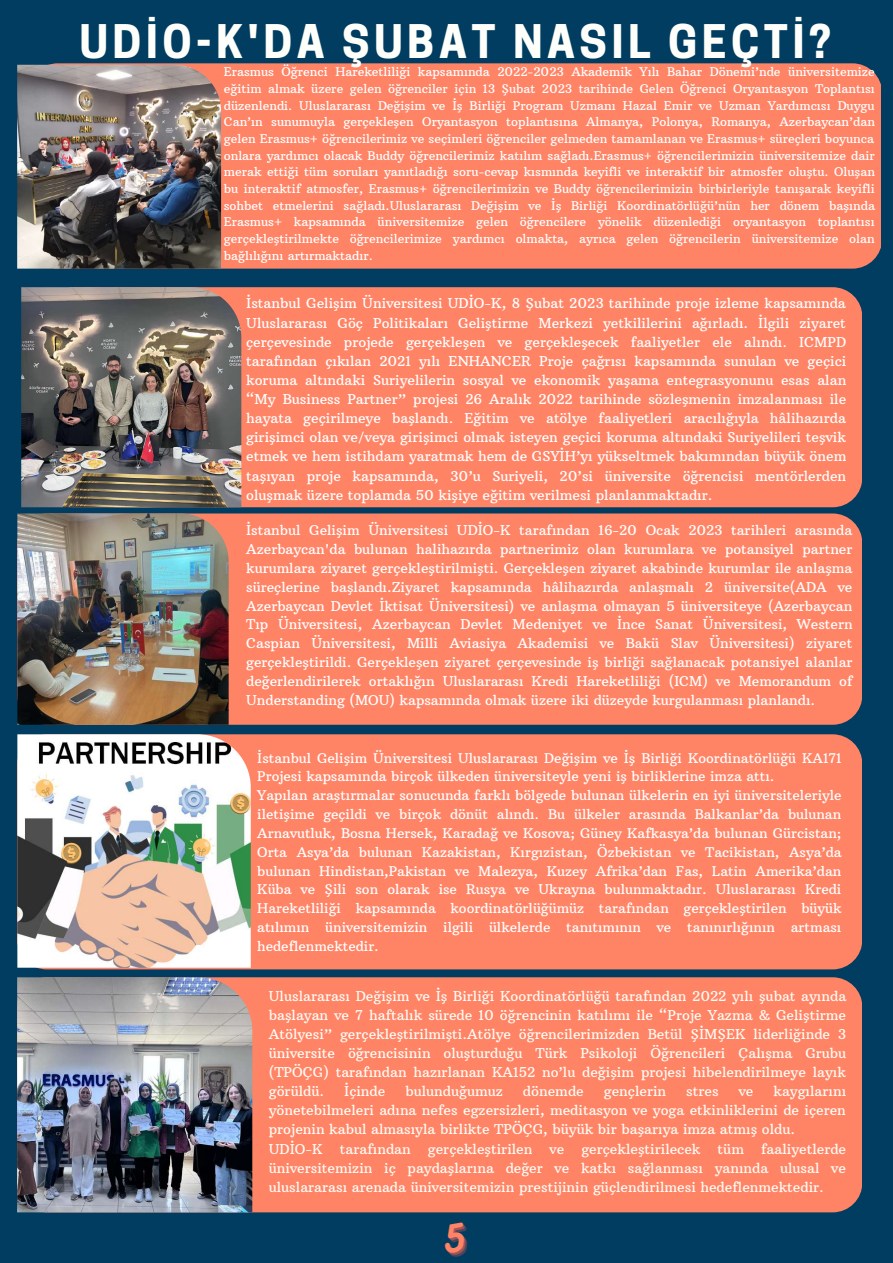
<style>
.page{position:relative;width:893px;height:1263px;background:#003d60}
.page>*{position:absolute;margin:0;border:0;box-sizing:border-box;transform-origin:0 0}
.t1{font:700 43.5px "Cooper Hewitt";letter-spacing:.1em;color:#fefffb}
.t2{font:13.8px/19.1px "Arbutus Slab";color:#fff;text-align:justify}
.t3{font:13.8px/19.1px "Arbutus Slab";color:#fffbf4;text-align:justify}
.t4{font:13.73px/18.9px "Arbutus Slab";color:#fff;text-align:justify}
.t5{font:13.58px/18.8px "Arbutus Slab";color:#fff}
.t6{font:12.23px/16.6px "Arbutus Slab";color:#fff;text-align:justify}
</style>
<div class="page">
<div style="left:28px;top:63px;width:853px;height:206px;background:#ff8466"></div>
<div style="left:241px;top:287px;width:620px;height:220px;background:#ff8466"></div>
<img style="left:21px;top:287px;width:220px;height:220px">
<div style="left:17px;top:513px;width:845px;height:212px;background:#ff8466;border-radius:30px"></div>
<img style="left:17px;top:513px;width:212px;height:212px">
<div style="left:17px;top:734px;width:845px;height:235px;background:#ff8466;border-radius:30px"></div>
<img style="left:17px;top:734px;width:234px;height:234px">
<img style="left:17px;top:65px;width:204px;height:204px">
<div style="left:17px;top:977px;width:845px;height:235px;background:#ff8466;border-radius:30px"></div>
<img style="left:17px;top:977px;width:235px;height:235px">
<h1 class="t1" style="left:79px;top:25px;width:753px">UDİO-K'DA ŞUBAT NASIL GEÇTİ?</h1>
<p class="t6" style="left:224px;top:64px;width:653px">Erasmus Öğrenci Hareketliliği kapsamında 2022-2023 Akademik Yılı Bahar Dönemi’nde üniversitemize eğitim almak üzere gelen öğrenciler için 13 Şubat 2023 tarihinde Gelen Öğrenci Oryantasyon Toplantısı düzenlendi. Uluslararası Değişim ve İş Birliği Program Uzmanı Hazal Emir ve Uzman Yardımcısı Duygu Can’ın sunumuyla gerçekleşen Oryantasyon toplantısına Almanya, Polonya, Romanya, Azerbaycan’dan gelen Erasmus+ öğrencilerimiz ve seçimleri öğrenciler gelmeden tamamlanan ve Erasmus+ süreçleri boyunca onlara yardımcı olacak Buddy öğrencilerimiz katılım sağladı.Erasmus+ öğrencilerimizin üniversitemize dair merak ettiği tüm soruları yanıtladığı soru--cevap kısmında keyifli ve interaktif bir atmosfer oluştu. Oluşan bu interaktif atmosfer, Erasmus+ öğrencilerimizin ve Buddy öğrencilerimizin birbirleriyle tanışarak keyifli sohbet etmelerini sağladı.Uluslararası Değişim ve İş Birliği Koordinatörlüğü’nün her dönem başında Erasmus+ kapsamında üniversitemize gelen öğrencilere yönelik düzenlediği oryantasyon toplantısı gerçekleştirilmekte öğrencilerimize yardımcı olmakta, ayrıca gelen öğrencilerin üniversitemize olan bağlılığını artırmaktadır.</p>
<p class="t2" style="left:246px;top:294px;width:601px">İstanbul Gelişim Üniversitesi UDİO-K, 8 Şubat 2023 tarihinde proje izleme kapsamında Uluslararası Göç Politikaları Geliştirme Merkezi yetkililerini ağırladı. İlgili ziyaret çerçevesinde projede gerçekleşen ve gerçekleşecek faaliyetler ele alındı. ICMPD tarafından çıkılan 2021 yılı ENHANCER Proje çağrısı kapsamında sunulan ve geçici koruma altındaki Suriyelilerin sosyal ve ekonomik yaşama entegrasyonunu esas alan “My Business Partner” projesi 26 Aralık 2022 tarihinde sözleşmenin imzalanması ile hayata geçirilmeye başlandı. Eğitim ve atölye faaliyetleri aracılığıyla hâlihazırda girişimci olan ve/veya girişimci olmak isteyen geçici koruma altındaki Suriyelileri teşvik etmek ve hem istihdam yaratmak hem de GSYİH’yı yükseltmek bakımından büyük önem taşıyan proje kapsamında, 30’u Suriyeli, 20’si üniversite öğrencisi mentörlerden oluşmak üzere toplamda 50 kişiye eğitim verilmesi planlanmaktadır.</p>
<p class="t4" style="left:246px;top:520px;width:608px">İstanbul Gelişim Üniversitesi UDİO-K tarafından 16-20 Ocak 2023 tarihleri arasında Azerbaycan'da bulunan halihazırda partnerimiz olan kurumlara ve potansiyel partner kurumlara ziyaret gerçekleştirilmişti. Gerçekleşen ziyaret akabinde kurumlar ile anlaşma süreçlerine başlandı.Ziyaret kapsamında hâlihazırda anlaşmalı 2 üniversite(ADA ve Azerbaycan Devlet İktisat Üniversitesi) ve anlaşma olmayan 5 üniversiteye (Azerbaycan Tıp Üniversitesi, Azerbaycan Devlet Medeniyet ve İnce Sanat Üniversitesi, Western Caspian Üniversitesi, Milli Aviasiya Akademisi ve Bakü Slav Üniversitesi) ziyaret gerçekleştirildi. Gerçekleşen ziyaret çerçevesinde iş birliği sağlanacak potansiyel alanlar değerlendirilerek ortaklığın Uluslararası Kredi Hareketliliği (ICM) ve Memorandum of Understanding (MOU) kapsamında olmak üzere iki düzeyde kurgulanması planlandı.</p>
<p class="t5" style="left:257px;top:748px;width:586px">İstanbul Gelişim Üniversitesi Uluslararası Değişim ve İş Birliği Koordinatörlüğü KA-171<br>Projesi kapsamında birçok ülkeden üniversiteyle yeni iş birliklerine imza attı.<br>Yapılan araştırmalar sonucunda farklı bölgede bulunan ülkelerin en iyi üniversiteleriyle iletişime geçildi ve birçok dönüt alındı. Bu ülkeler arasında Balkanlar’da bulunan Arnavutluk, Bosna Hersek, Karadağ ve Kosova; Güney Kafkasya’da bulunan Gürcistan; Orta Asya’da bulunan Kazakistan, Kırgızistan, Özbekistan ve Tacikistan, Asya’da bulunan Hindistan,Pakistan ve Malezya, Kuzey Afrika’dan Fas, Latin Amerika’dan Küba ve Şili son olarak ise Rusya ve Ukrayna bulunmaktadır. Uluslararası Kredi Hareketliliği kapsamında koordinatörlüğümüz tarafından gerçekleştirilen büyük atılımın üniversitemizin ilgili ülkelerde tanıtımının ve tanınırlığının artması hedeflenmektedir.</p>
<p class="t3" style="left:269px;top:986px;width:579px">Uluslararası Değişim ve İş Birliği Koordinatörlüğü tarafından 2022 yılı şubat ayında başlayan ve 7 haftalık sürede 10 öğrencinin katılımı ile “Proje Yazma &amp; Geliştirme Atölyesi” gerçekleştirilmişti.Atölye öğrencilerimizden Betül ŞİMŞEK liderliğinde 3 üniversite öğrencisinin oluşturduğu Türk Psikoloji Öğrencileri Çalışma Grubu (TPÖÇG) tarafından hazırlanan KA152 no’lu değişim projesi hibelendirilmeye layık görüldü.</p>
<p class="t3" style="left:344px;top:1082px;width:43px">İçinde</p>
<p class="t3" style="left:405px;top:1082px;width:99px">bulunduğumuz</p>
<p class="t3" style="left:523px;top:1082px;width:62px">dönemde</p>
<p class="t3" style="left:604px;top:1082px;width:64px">gençlerin</p>
<p class="t3" style="left:686px;top:1082px;width:34px">stres</p>
<p class="t3" style="left:738px;top:1082px;width:16px">ve</p>
<p class="t3" style="left:269px;top:1082px;width:579px;text-align:left;text-indent:504px">kaygılarını yönetebilmeleri adına nefes egzersizleri, meditasyon ve yoga etkinliklerini de içeren projenin kabul almasıyla birlikte TPÖÇG, büyük bir başarıya imza atmış oldu.<br>UDİO-K tarafından gerçekleştirilen ve gerçekleştirilecek tüm faaliyetlerde üniversitemizin iç paydaşlarına değer ve katkı sağlanması yanında ulusal ve uluslararası arenada üniversitemizin prestijinin güçlendirilmesi hedeflenmektedir.</p>
</div>
